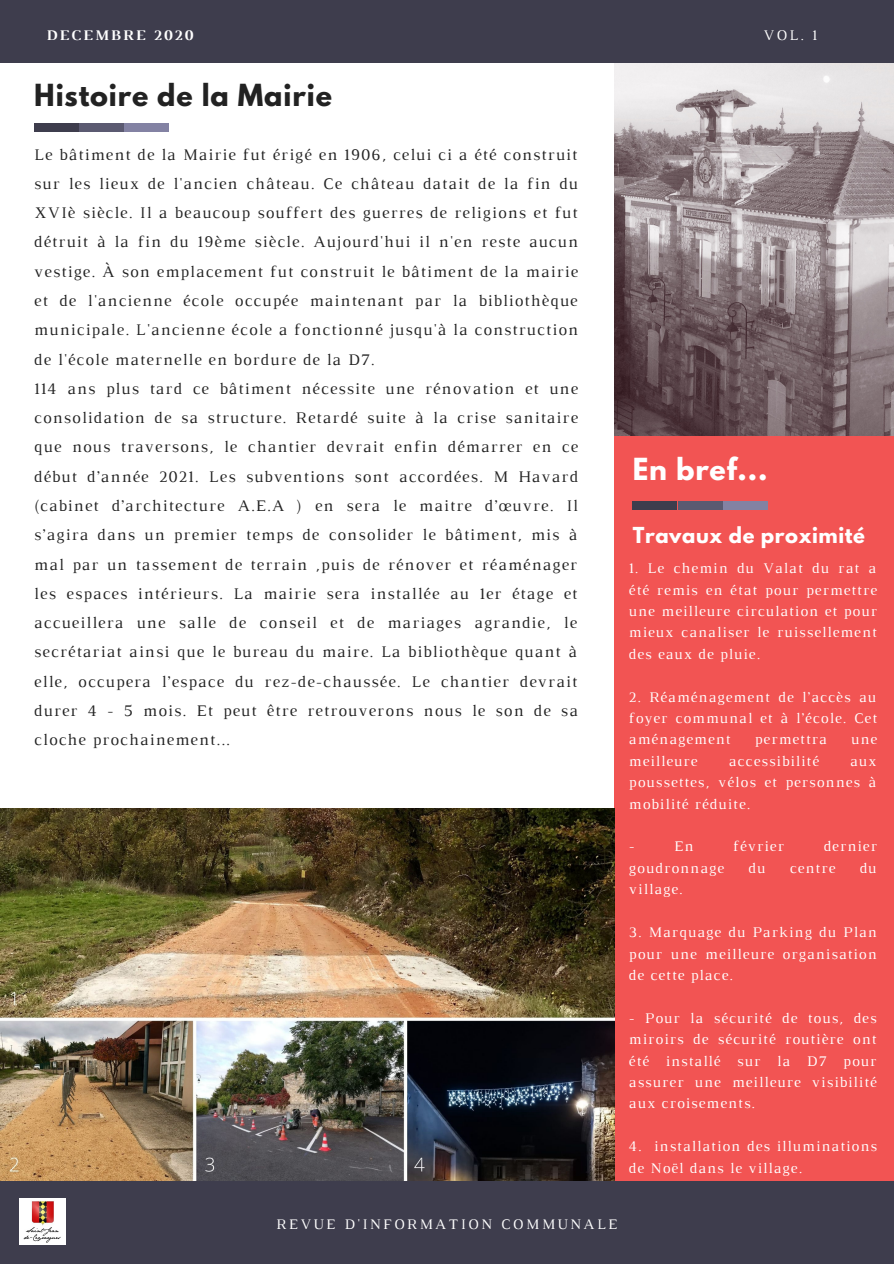
<style>
.page{position:relative;width:894px;height:1264px;background:#fff}
.page>*{position:absolute;margin:0;border:0;box-sizing:border-box;transform-origin:0 0}
.t1{font:700 27px "League Spartan";letter-spacing:.03em;color:#222}
.t2{font:700 27px "League Spartan";letter-spacing:.03em;color:#fff}
.t3{font:700 19.5px "League Spartan";letter-spacing:.03em;color:#fff}
.t4{font:16.5px/29.2px "Luthier";letter-spacing:.07em;color:#222}
.t5{font:15px/21.5px "Luthier";letter-spacing:.07em;color:#fff;text-align:justify}
.t6{font:700 15px "Luthier";letter-spacing:.14em;color:#fff}
.t7{font:14.85px "Luthier";letter-spacing:.16em;color:#fff}
</style>
<div class="page">
<div style="left:0;top:0;width:893px;height:1263px;background:#3e3d4d"></div>
<div style="left:0;top:63px;width:614px;height:745px;background:#fff"></div>
<img style="left:614px;top:63px;width:279px;height:373px">
<div style="left:614px;top:436px;width:279px;height:744px;background:#f25453"></div>
<img style="left:0;top:808px;width:614px;height:372px">
<div style="left:34px;top:123px;width:44px;height:9px;background:#3e3d4d"></div>
<div style="left:79px;top:123px;width:45px;height:9px;background:#5b5a71"></div>
<div style="left:125px;top:123px;width:44px;height:9px;background:#8382a3"></div>
<div style="left:632px;top:501px;width:44px;height:9px;background:#3e3d4d"></div>
<div style="left:677px;top:501px;width:45px;height:9px;background:#5b5a71"></div>
<div style="left:723px;top:501px;width:44px;height:9px;background:#8382a3"></div>
<img style="left:19px;top:1198px;width:46px;height:46px">
<p class="t6" style="left:46px;top:29px;width:148px">DECEMBRE 2020</p>
<p class="t5" style="left:763px;top:25px;width:55px">VOL. 1</p>
<h1 class="t1" style="left:34px;top:81px;width:299px">Histoire de la Mairie</h1>
<p class="t4" style="left:34px;top:141px;width:545px">Le bâtiment de la Mairie fut érigé en 1906, celui ci a été construit sur les lieux de l'ancien château. Ce château datait de la fin du XVIè siècle. Il a beaucoup souffert des guerres de religions et fut détruit à la fin du 19ème siècle. Aujourd'hui il n'en reste aucun vestige. À son emplacement fut construit le bâtiment de la mairie et de l'ancienne école occupée maintenant par la bibliothèque municipale. L'ancienne école a fonctionné jusqu'à la construction de l'école maternelle en bordure de la D7.<br>114 ans plus tard ce bâtiment nécessite une rénovation et une consolidation de sa structure. Retardé suite à la crise sanitaire que nous traversons, le chantier devrait enfin démarrer en ce début d’année 2021. Les subventions sont accordées. M Havard (cabinet d’architecture A.E.A ) en sera le maitre d’œuvre. Il s’agira dans un premier temps de consolider le bâtiment, mis à mal par un tassement de terrain ,puis de rénover et réaménager les espaces intérieurs. La mairie sera installée au 1er étage et accueillera une salle de conseil et de mariages agrandie, le secrétariat ainsi que le bureau du maire. La bibliothèque quant à elle, occupera l’espace du rez-de-chaussée. Le chantier devrait durer 4 - 5 mois. Et peut être retrouverons nous le son de sa cloche prochainement...</p>
<h1 class="t2" style="left:632px;top:455px;width:136px">En bref...</h1>
<p class="t3" style="left:632px;top:525px;width:233px">Travaux de proximité</p>
<p class="t5" style="left:628px;top:558px;width:249px">1. Le chemin du Valat du rat a été remis en état pour permettre une meilleure circulation et pour mieux canaliser le ruissellement des eaux de pluie.</p>
<p class="t5" style="left:628px;top:687px;width:249px">2. Réaménagement de l’accès au foyer communal et à l’école. Cet aménagement</p>
<p class="t5" style="left:754px;top:730px;width:73px">permettra</p>
<p class="t5" style="left:850px;top:730px;width:28px">une</p>
<p class="t5" style="left:628px;top:751px;width:70px">meilleure</p>
<p class="t5" style="left:728px;top:751px;width:92px">accessibilité</p>
<p class="t5" style="left:628px;top:751px;width:249px;text-indent:221px">aux poussettes, vélos et personnes à mobilité réduite.</p>
<p class="t5" style="left:628px;top:837px;width:7px">-</p>
<p class="t5" style="left:674px;top:837px;width:21px">En</p>
<p class="t5" style="left:733px;top:837px;width:52px">février</p>
<p class="t5" style="left:823px;top:837px;width:55px">dernier</p>
<p class="t5" style="left:628px;top:858px;width:97px">goudronnage</p>
<p class="t5" style="left:748px;top:858px;width:18px">du</p>
<p class="t5" style="left:789px;top:858px;width:47px">centre</p>
<p class="t5" style="left:859px;top:858px;width:18px">du</p>
<p class="t5" style="left:628px;top:879px;width:55px">village.</p>
<p class="t5" style="left:628px;top:922px;width:249px">3. Marquage du Parking du Plan pour une meilleure organisation de cette place.</p>
<p class="t5" style="left:628px;top:1008px;width:249px">- Pour la sécurité de tous, des miroirs de sécurité routière ont été installé sur la D7 pour assurer une meilleure visibilité aux croisements.</p>
<p class="t5" style="left:628px;top:1136px;width:249px">4. installation des illuminations de Noël dans le village.</p>
<p class="t7" style="left:276px;top:1219px;width:342px">REVUE D'INFORMATION COMMUNALE</p>
</div>
